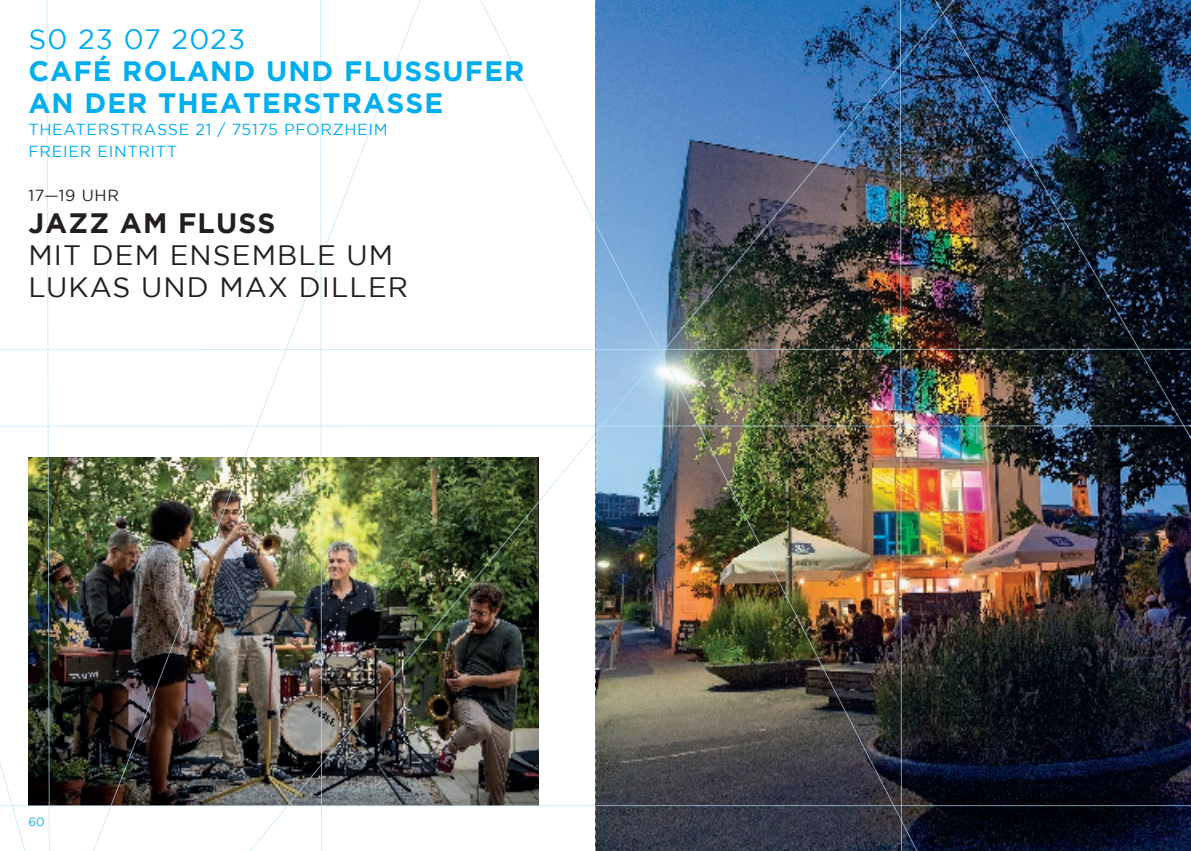
<style>
.page{position:relative;width:1191px;height:851px;background:#fff}
.page>*{position:absolute;margin:0;border:0;box-sizing:border-box;transform-origin:0 0}
.t1{font:700 28px/32px "Gotham";letter-spacing:.04em;color:#00aeef}
.t2{font:28px "Gotham";letter-spacing:.04em;color:#231f20}
.t3{font:700 28px "Gotham";letter-spacing:.04em;color:#231f20}
.t4{font:28px "Gotham";letter-spacing:.04em;color:#00aeef}
.t5{font:16px "Gotham";letter-spacing:.04em;color:#00aeef}
.t6{font:16px "Gotham";letter-spacing:.04em;color:#231f20}
.t7{font:12px "Gotham";color:#00aeef}
</style>
<div class="page">
<img style="left:0;top:0;width:1191px;height:850px">
<p class="t4" style="left:28px;top:23px;width:218px">S0 23 07 2023</p>
<p class="t1" style="left:28px;top:54px;width:497px">CAFÉ ROLAND UND FLUSSUFER<br>AN DER THEATERSTRASSE</p>
<p class="t5" style="left:28px;top:120px;width:361px">THEATERSTRASSE 21 / 75175 PFORZHEIM</p>
<p class="t5" style="left:28px;top:142px;width:150px">FREIER EINTRITT</p>
<p class="t6" style="left:28px;top:186px;width:92px">17—19 UHR</p>
<p class="t3" style="left:28px;top:207px;width:248px">JAZZ AM FLUSS</p>
<p class="t2" style="left:28px;top:239px;width:366px">MIT DEM ENSEMBLE UM</p>
<p class="t2" style="left:28px;top:271px;width:381px">LUKAS UND MAX DILLER</p>
<p class="t7" style="left:28px;top:814px;width:18px">60</p>
</div>
